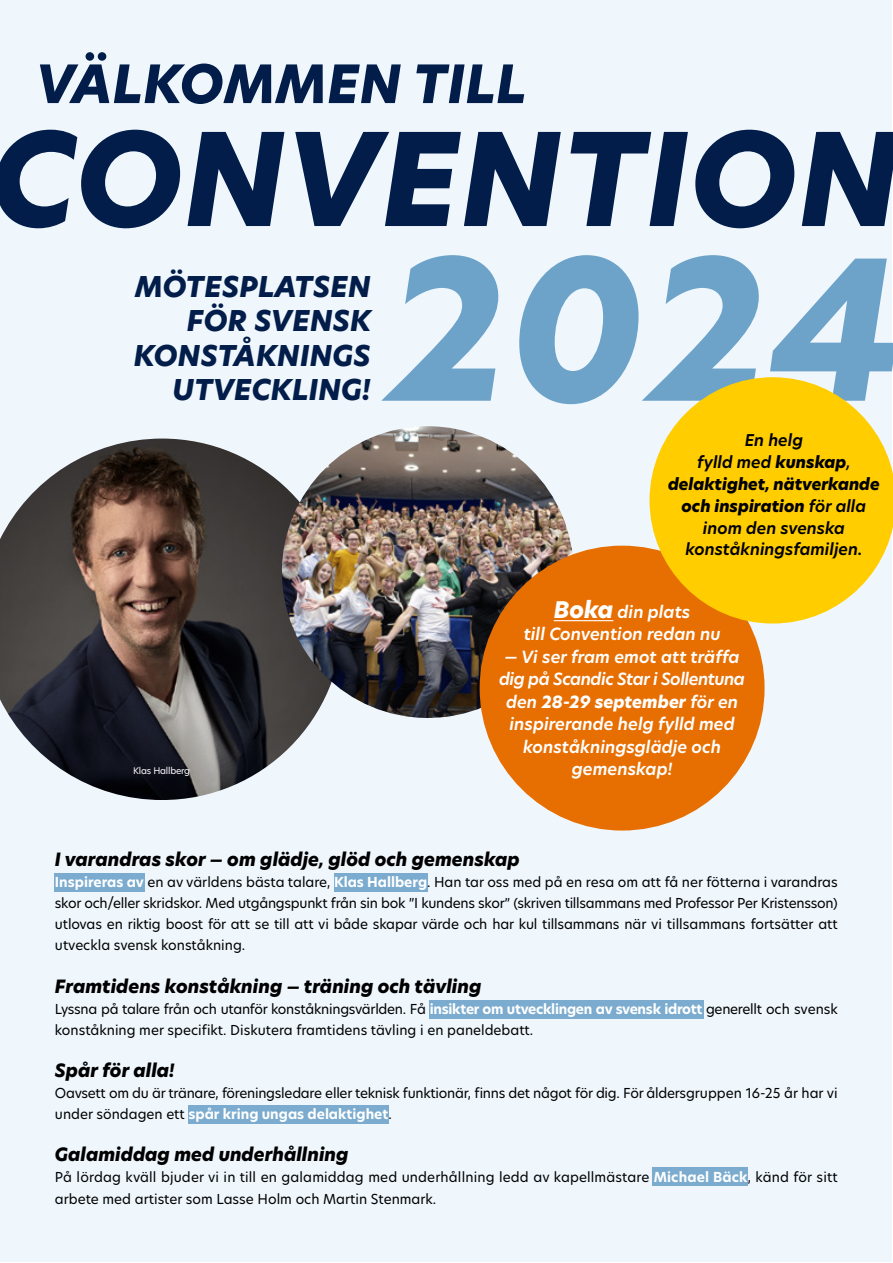
<style>
.page{position:relative;width:893px;height:1263px;background:#fff}
.page>*{position:absolute;margin:0;border:0;box-sizing:border-box;transform-origin:0 0}
.t1{font:italic 800 126.15px "New Hero";letter-spacing:.01em;color:#021d49}
.t2{font:italic 800 51.75px "New Hero";letter-spacing:.01em;color:#021d49}
.t3{font:italic 800 28.05px/34.5px "New Hero";letter-spacing:.01em;color:#021d49;text-align:right}
.t4{font:italic 800 18px "New Hero";color:#000}
.t5{font:italic 600 16.5px/22.5px "New Hero";color:#fff;text-align:center}
.t6{font:italic 600 15.9px/21.8px "New Hero";color:#000;text-align:center}
.t7{font:13.5px/21px "New Hero";color:#000}
.t8{font:13.5px/21px "New Hero";letter-spacing:-.02em;color:#000}
.t9{font:9px "New Hero";letter-spacing:-.02em;color:#fff}
.s1{font-weight:800}
.s2{font-weight:800;font-size:22.5px}
.s3{font-size:16.5px}
.s4{font-weight:700;color:#fff}
</style>
<div class="page">
<div style="left:1px;top:1px;width:891px;height:1261px;background:#eff7fd"></div>
<div style="left:334px;top:873px;width:94px;height:19px;background:#7babce"></div>
<div style="left:54px;top:873px;width:91px;height:19px;background:#7babce"></div>
<div style="left:429px;top:1000px;width:274px;height:19px;background:#7babce"></div>
<div style="left:188px;top:1105px;width:201px;height:19px;background:#7babce"></div>
<div style="left:653px;top:1167px;width:95px;height:19px;background:#7babce"></div>
<svg style="left:381px;top:255px;width:512px;height:149px"></svg>
<img style="left:0;top:439px;width:343px;height:361px">
<img style="left:282px;top:426px;width:292px;height:292px;border-radius:146px">
<div style="left:480px;top:546px;width:285px;height:284px;background:#e76e00;border-radius:50%"></div>
<hr style="left:554px;top:620px;width:59px;height:1px;background:#fff">
<svg style="left:649px;top:377px;width:244px;height:246px;fill:#ffcd00"></svg>
<h2 class="t2" style="left:36px;top:49px;width:491px">VÄLKOMMEN TILL</h2>
<h1 class="t1" style="left:-10px;top:94px;width:911px">CONVENTION</h1>
<h3 class="t3" style="left:134px;top:269px;width:239px">MÖTESPLATSEN<br>FÖR SVENSK<br>KONSTÅKNINGS<br>UTVECKLING!</h3>
<p class="t9" style="left:133px;top:764px;width:59px">Klas Hallberg</p>
<p class="t6" style="left:668px;top:430px;width:213px">En helg<br>fylld med <span class="s1">kunskap</span>, <span class="s1">delaktighet, nätverkande och inspiration</span> för alla inom den svenska konståkningsfamiljen.</p>
<p class="t5" style="left:524px;top:600px;width:198px"><span class="s2">Boka</span> din plats<br>till Convention redan nu</p>
<p class="t5" style="left:499px;top:645px;width:247px">— Vi ser fram emot att träffa dig på Scandic Star i Sollentuna den <span class="s1">28-29 september</span> för en inspirerande helg fylld med konståkningsglädje och gemenskap!</p>
<h3 class="t4" style="left:55px;top:847px;width:466px">I varandras skor <span class="s3">—</span> om glädje, glöd och gemenskap</h3>
<p class="t7" style="left:55px;top:871px;width:784px;text-align:justify"><span class="s4">Inspireras av</span> en av världens bästa talare, <span class="s4">Klas Hallberg</span>. Han tar oss med på en resa om att få ner fötterna i varandras skor och/eller skridskor. Med utgångspunkt från sin bok ”I kundens skor” (skriven tillsammans med Professor Per Kristensson) utlovas en riktig boost för att se till att vi både skapar värde och har kul tillsammans när vi tillsammans fortsätter att utveckla svensk konståkning.</p>
<h3 class="t4" style="left:55px;top:974px;width:428px">Framtidens konståkning <span class="s3">—</span> träning och tävling</h3>
<p class="t7" style="left:55px;top:999px;width:784px">Lyssna på talare från och utanför konståkningsvärlden. Få <span class="s4">insikter om utvecklingen av svensk idrott</span> generellt och svensk konståkning mer specifikt. Diskutera framtidens tävling i en paneldebatt.</p>
<h3 class="t4" style="left:55px;top:1058px;width:121px">Spår för alla!</h3>
<p class="t8" style="left:55px;top:1083px;width:784px">Oavsett om du är tränare, föreningsledare eller teknisk funktionär, finns det något för dig. För åldersgruppen 16-25 år har vi under söndagen ett <span class="s4">spår kring ungas delaktighet</span>.</p>
<h3 class="t4" style="left:55px;top:1142px;width:295px">Galamiddag med underhållning</h3>
<p class="t7" style="left:55px;top:1167px;width:784px">På lördag kväll bjuder vi in till en galamiddag med underhållning ledd av kapellmästare <span class="s4">Michael Bäck</span>, känd för sitt arbete med artister som Lasse Holm och Martin Stenmark.</p>
</div>
